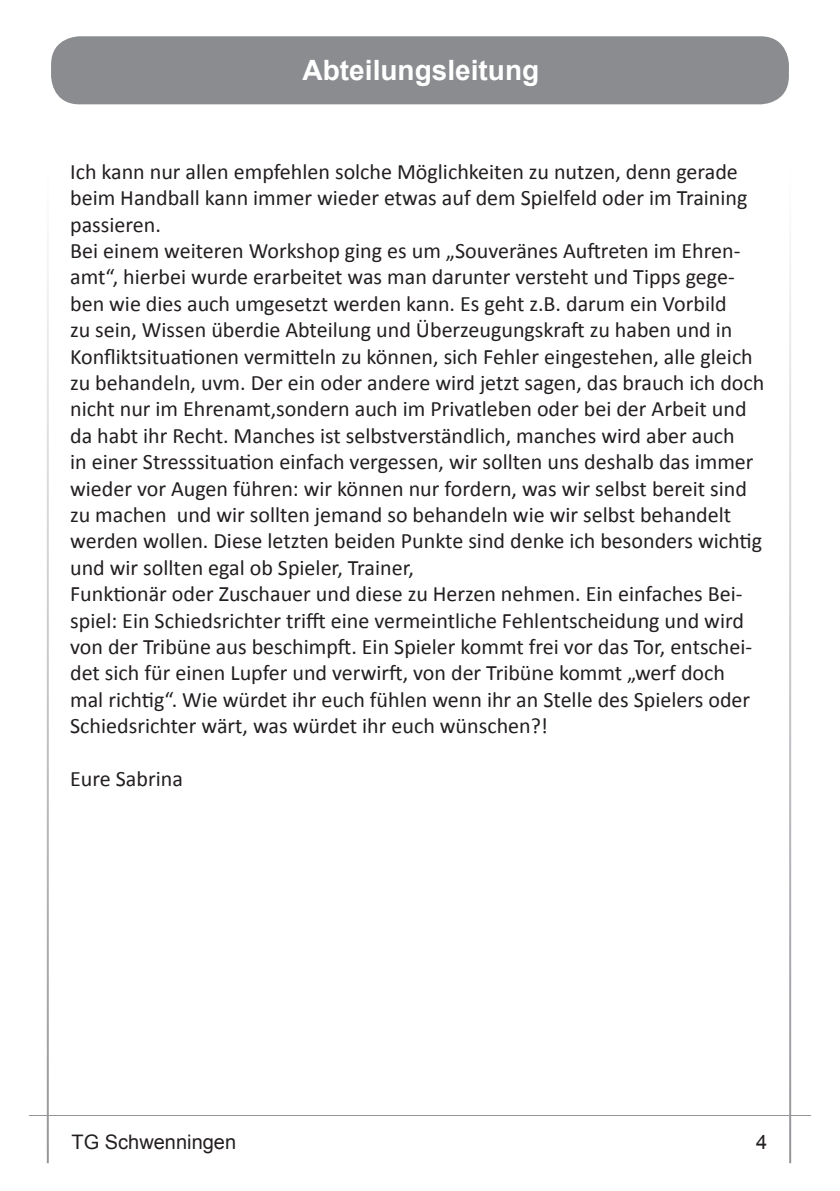
<style>
.page{position:relative;width:840px;height:1191px;background:#fff}
.page>*{position:absolute;margin:0;border:0;box-sizing:border-box;transform-origin:0 0}
.t1{font:700 28px "Arial";color:#fff}
.t2{font:22px/26.4px "Calibri";color:#231f20}
.t3{font:20px "Arial";color:#231f20}
</style>
<div class="page">
<hr style="left:29px;top:1115px;width:781px;height:1px;background:#939598">
<div style="left:51px;top:36px;width:737px;height:68px;background:#8a8c8f;border-radius:28px"></div>
<p class="t1" style="left:302px;top:50px;width:238px">Abteilungsleitung</p>
<p class="t2" style="left:70px;top:158px;width:678px">Ich kann nur allen empfehlen solche Möglichkeiten zu nutzen, denn gerade beim Handball kann immer wieder etwas auf dem Spielfeld oder im Training passieren.</p>
<p class="t2" style="left:70px;top:237px;width:695px">Bei einem weiteren Workshop ging es um „Souveränes Auftreten im Ehren&shy;amt“, hierbei wurde erarbeitet was man darunter versteht und Tipps gege&shy;ben wie dies auch umgesetzt werden kann. Es geht z.B. darum ein Vorbild<br>zu sein, Wissen überdie Abteilung und Überzeugungskraft zu haben und in Konfliktsituationen vermitteln zu können, sich Fehler eingestehen, alle gleich zu behandeln, uvm. Der ein oder andere wird jetzt sagen, das brauch ich doch nicht nur im Ehrenamt,sondern auch im Privatleben oder bei der Arbeit und da habt ihr Recht. Manches ist selbstverständlich, manches wird aber auch<br>in einer Stresssituation einfach vergessen, wir sollten uns deshalb das immer wieder vor Augen führen: wir können nur fordern, was wir selbst bereit sind zu machen und wir sollten jemand so behandeln wie wir selbst behandelt werden wollen. Diese letzten beiden Punkte sind denke ich besonders wichtig und wir sollten egal ob Spieler, Trainer,</p>
<p class="t2" style="left:70px;top:580px;width:683px">Funktionär oder Zuschauer und diese zu Herzen nehmen. Ein einfaches Bei&shy;spiel: Ein Schiedsrichter trifft eine vermeintliche Fehlentscheidung und wird von der Tribüne aus beschimpft. Ein Spieler kommt frei vor das Tor, entschei&shy;det sich für einen Lupfer und verwirft, von der Tribüne kommt „werf doch mal richtig“. Wie würdet ihr euch fühlen wenn ihr an Stelle des Spielers oder Schiedsrichter wärt, was würdet ihr euch wünschen?!</p>
<p class="t2" style="left:70px;top:765px;width:114px">Eure Sabrina</p>
<p class="t3" style="left:71px;top:1128px;width:166px">TG Schwenningen</p>
<p class="t3" style="left:755px;top:1128px;width:13px">4</p>
</div>
